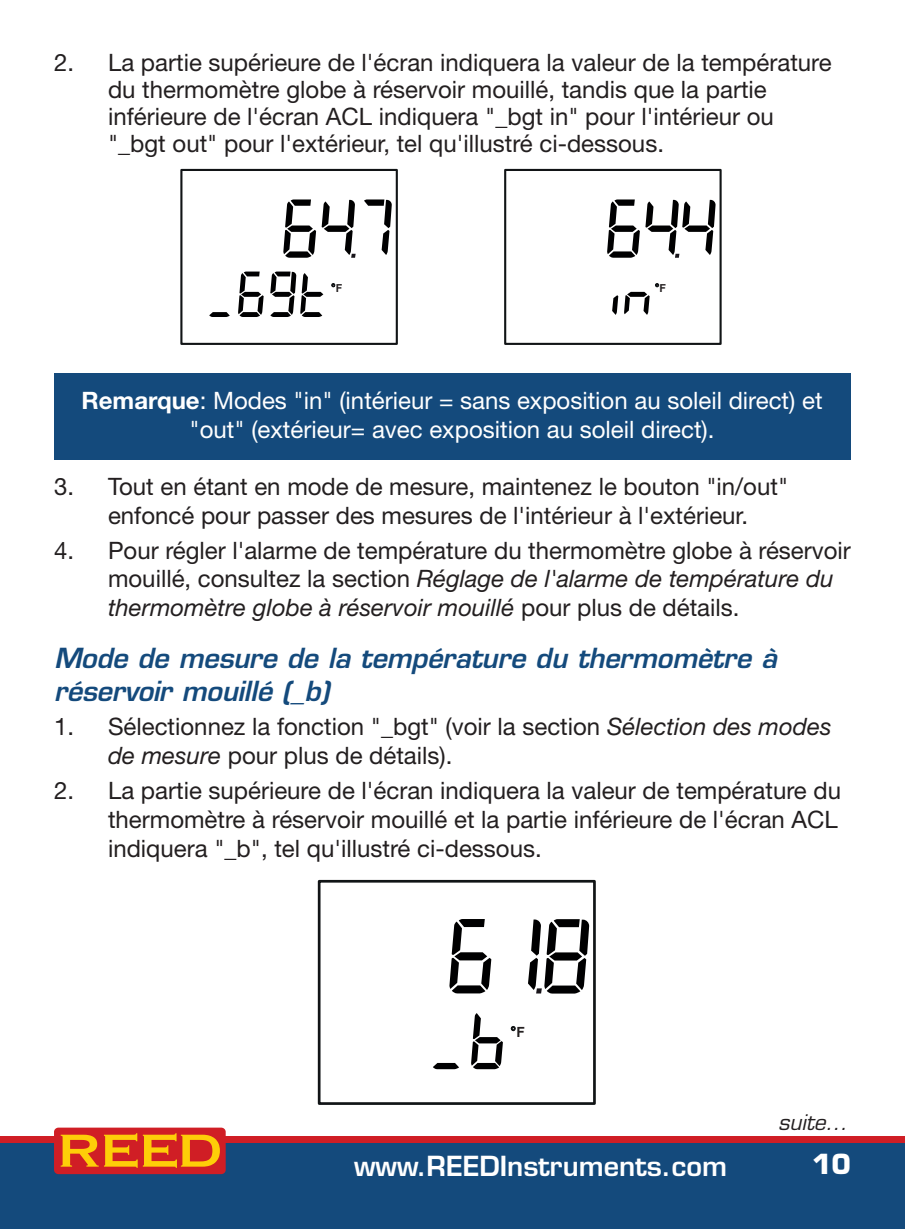
<style>
.page{position:relative;width:905px;height:1229px;background:#fff}
.page>*{position:absolute;margin:0;border:0;box-sizing:border-box;transform-origin:0 0}
.t1{font:italic 600 27px/32.4px "Eurostile LT Std";letter-spacing:-.01em;color:#144a7c}
.t2{font:600 27px "Eurostile LT Std";color:#fff}
.t3{font:700 27px "Eurostile LT Std";color:#fff}
.t4{font:24px/28.8px "Helvetica Neue LT Std";color:#231f20}
.t5{font:24px/28.8px "Helvetica Neue LT Std";color:#fff;text-align:center}
.t6{font:italic 21px "Eurostile LT Std";color:#231f20}
.t7{font:700 14.1px "Arial";color:#231f20}
.t8{font:700 11.1px "Arial";color:#231f20}
.s1{font-weight:700}
.s2{font-style:italic}
</style>
<div class="page">
<div style="left:0;top:1137px;width:904px;height:91px;background:#144a7c"></div>
<div style="left:0;top:1136px;width:904px;height:6px;background:#d01e25"></div>
<div style="left:54px;top:1127px;width:172px;height:47px;background:#d01e25;border-radius:4px"></div>
<svg style="left:61px;top:1133px;width:159px;height:34px"></svg>
<div style="left:180px;top:169px;width:218px;height:176px;border:2px solid #111416"></div>
<svg style="left:283px;top:199px;width:72px;height:59px"></svg>
<svg style="left:364px;top:199px;width:28px;height:56px"></svg>
<svg style="left:331px;top:283px;width:4px;height:4px"></svg>
<svg style="left:270px;top:271px;width:53px;height:46px"></svg>
<svg style="left:238px;top:271px;width:26px;height:46px"></svg>
<svg style="left:209px;top:312px;width:21px;height:5px"></svg>
<div style="left:504px;top:169px;width:217px;height:176px;border:2px solid #111416"></div>
<svg style="left:624px;top:292px;width:25px;height:23px"></svg>
<svg style="left:607px;top:199px;width:108px;height:59px"></svg>
<svg style="left:655px;top:283px;width:3px;height:4px"></svg>
<svg style="left:612px;top:295px;width:6px;height:20px"></svg>
<div style="left:54px;top:373px;width:796px;height:87px;background:#144a7c"></div>
<div style="left:318px;top:880px;width:277px;height:224px;border:3px solid #111416"></div>
<svg style="left:449px;top:919px;width:42px;height:74px"></svg>
<svg style="left:511px;top:1026px;width:4px;height:4px"></svg>
<svg style="left:433px;top:1063px;width:26px;height:6px"></svg>
<svg style="left:528px;top:919px;width:61px;height:74px"></svg>
<svg style="left:471px;top:1013px;width:32px;height:56px"></svg>
<p class="t4" style="left:108px;top:49px;width:725px;line-height:27px;text-indent:-54px">2. La partie supérieure de l'écran indiquera la valeur de la température du thermomètre globe à réservoir mouillé, tandis que la partie inférieure de l'écran ACL indiquera "_bgt in" pour l'intérieur ou "_bgt out" pour l'extérieur, tel qu'illustré ci-dessous.</p>
<p class="t8" style="left:336px;top:280px;width:8px">F</p>
<p class="t8" style="left:659px;top:280px;width:8px">F</p>
<p class="t5" style="left:81px;top:385px;width:742px"><span class="s1">Remarque</span>: Modes "in" (intérieur = sans exposition au soleil direct) et "out" (extérieur= avec exposition au soleil direct).</p>
<p class="t4" style="left:54px;top:472px;width:735px;text-align:center">3. Tout en étant en mode de mesure, maintenez le bouton "in/out" enfoncé pour passer des mesures de l'intérieur à l'extérieur.</p>
<p class="t4" style="left:108px;top:535px;width:744px;text-indent:-54px">4. Pour régler l'alarme de température du thermomètre globe à réservoir mouillé, consultez la section <span class="s2">Réglage de l'alarme de température du thermomètre globe à réservoir mouillé</span> pour plus de détails.</p>
<p class="t1" style="left:54px;top:642px;width:724px">Mode de mesure de la température du thermomètre à réservoir mouillé (_b)</p>
<p class="t4" style="left:108px;top:712px;width:725px;text-indent:-54px">1. Sélectionnez la fonction "_bgt" (voir la section <span class="s2">Sélection des modes de mesure</span> pour plus de détails).</p>
<p class="t4" style="left:108px;top:775px;width:734px;text-indent:-54px">2. La partie supérieure de l'écran indiquera la valeur de température du thermomètre à réservoir mouillé et la partie inférieure de l'écran ACL indiquera "_b", tel qu'illustré ci-dessous.</p>
<p class="t7" style="left:516px;top:1022px;width:10px">F</p>
<p class="t6" style="left:778px;top:1110px;width:71px">suite...</p>
<p class="t2" style="left:354px;top:1148px;width:374px">www.REEDInstruments.com</p>
<p class="t3" style="left:812px;top:1147px;width:40px">10</p>
</div>
